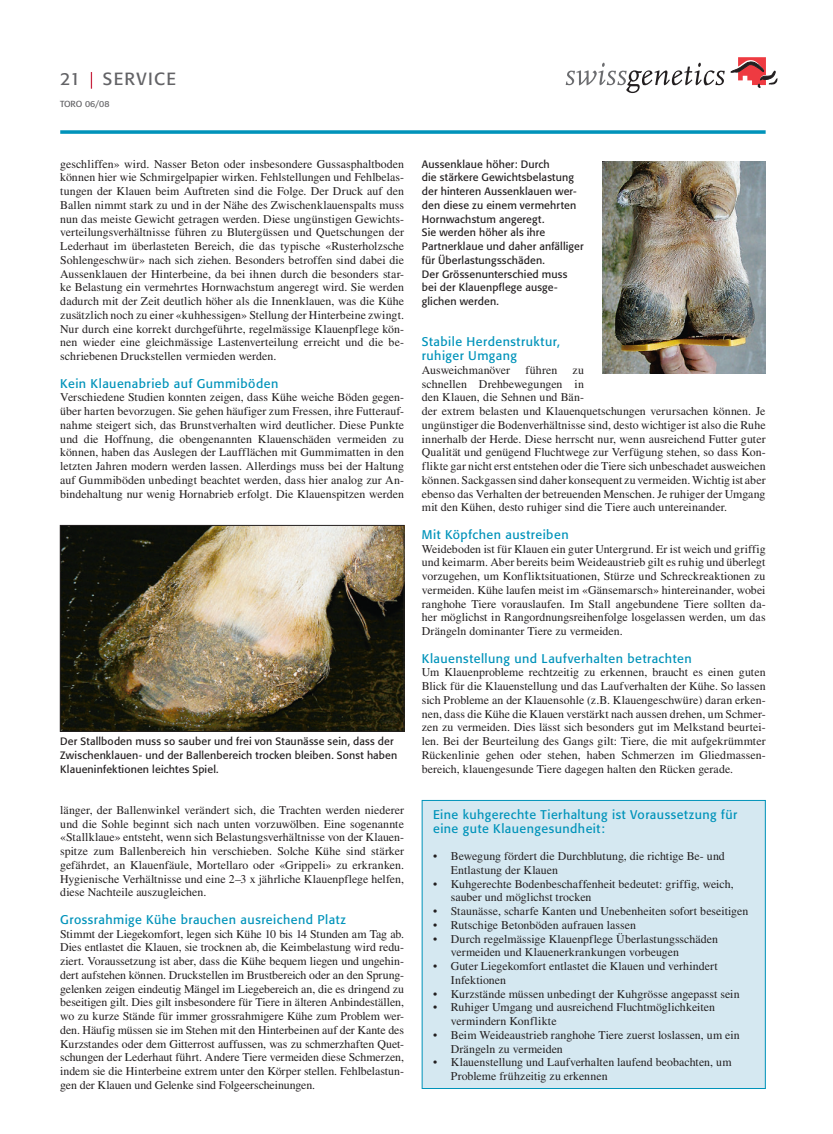
<style>
.page{position:relative;width:833px;height:1134px;background:#fff}
.page>*{position:absolute;margin:0;border:0;box-sizing:border-box;transform-origin:0 0}
.t1{font:17.5px "Formata";letter-spacing:.08em;color:#636366}
.t2{font:12.5px/13.8px "Formata";letter-spacing:.035em;color:#0093ba}
.t3{font:11.88px/13.8px "Times";color:#231f20;text-align:justify}
.t4{font:10.62px/13.8px "Formata";letter-spacing:.015em;color:#231f20}
.t5{font:8.75px "Formata";color:#636366}
</style>
<div class="page">
<div style="left:422px;top:800px;width:343px;height:288px;background:#d5e8f1"></div>
<div style="left:422px;top:800px;width:343px;height:289px;border:1px solid #0093ba"></div>
<svg style="left:60px;top:130px;width:705px;height:4px;background:#1c9fc1"></svg>
<svg style="left:91px;top:72px;width:1px;height:17px"></svg>
<img style="left:62px;top:527px;width:340px;height:203px">
<div style="left:60px;top:525px;width:344px;height:207px;border:1px solid #231f20"></div>
<img style="left:602px;top:162px;width:163px;height:212px">
<svg style="left:565px;top:63px;width:159px;height:30px"></svg>
<svg style="left:730px;top:57px;width:47px;height:31px"></svg>
<h1 class="t1" style="left:60px;top:68px;width:22px">21</h1>
<h1 class="t1" style="left:103px;top:68px;width:75px">SERVICE</h1>
<p class="t5" style="left:60px;top:94px;width:21px">6/08</p>
<p class="t5" style="left:60px;top:98px;width:51px">TORO 06/08</p>
<p class="t3" style="left:60px;top:157px;width:345px">geschliffen» wird. Nasser Beton oder insbesondere Gussasphaltboden können hier wie Schmirgelpapier wirken. Fehlstellungen und Fehlbelas&shy;tungen der Klauen beim Auftreten sind die Folge. Der Druck auf den Ballen nimmt stark zu und in der Nähe des Zwischenklauenspalts muss nun das meiste Gewicht getragen werden. Diese ungünstigen Gewichts&shy;verteilungsverhältnisse führen zu Blutergüssen und Quetschungen der Lederhaut im überlasteten Bereich, die das typische «Rusterholzsche Sohlengeschwür» nach sich ziehen. Besonders betroffen sind dabei die Aussenklauen der Hinterbeine, da bei ihnen durch die besonders star&shy;ke Belastung ein vermehrtes Hornwachstum angeregt wird. Sie werden dadurch mit der Zeit deutlich höher als die Innenklauen, was die Kühe zusätzlich noch zu einer «kuhhessigen» Stellung der Hinterbeine zwingt.<br>Nur durch eine korrekt durchgeführte, regelmässige Klauenpflege kön&shy;nen wieder eine gleichmässige Lastenverteilung erreicht und die be&shy;schriebenen Druckstellen vermieden werden.</p>
<p class="t2" style="left:60px;top:376px;width:219px">Kein Klauenabrieb auf Gummiböden</p>
<p class="t3" style="left:60px;top:390px;width:345px">Verschiedene Studien konnten zeigen, dass Kühe weiche Böden gegen&shy;über harten bevorzugen. Sie gehen häufiger zum Fressen, ihre Futterauf&shy;nahme steigert sich, das Brunstverhalten wird deutlicher. Diese Punkte und die Hoffnung, die obengenannten Klauenschäden vermeiden zu können, haben das Auslegen der Laufflächen mit Gummimatten in den letzten Jahren modern werden lassen. Allerdings muss bei der Haltung auf Gummiböden unbedingt beachtet werden, dass hier analog zur An&shy;bindehaltung nur wenig Hornabrieb erfolgt. Die Klauenspitzen werden</p>
<p class="t4" style="left:60px;top:734px;width:339px">Der Stallboden muss so sauber und frei von Staunässe sein, dass der<br>Zwischenklauen- und der Ballenbereich trocken bleiben. Sonst haben<br>Klaueninfektionen leichtes Spiel.</p>
<p class="t3" style="left:60px;top:803px;width:345px">länger, der Ballenwinkel verändert sich, die Trachten werden niederer und die Sohle beginnt sich nach unten vorzuwölben. Eine sogenannte «Stallklaue» entsteht, wenn sich Belastungsverhältnisse von der Klauen&shy;spitze zum Ballenbereich hin verschieben. Solche Kühe sind stärker gefährdet, an Klauenfäule, Mortellaro oder «Grippeli» zu erkranken.<br>Hygienische Verhältnisse und eine 2–3 x jährliche Klauenpflege helfen, diese Nachteile auszugleichen.</p>
<p class="t2" style="left:60px;top:912px;width:287px">Grossrahmige Kühe brauchen ausreichend Platz</p>
<p class="t3" style="left:60px;top:927px;width:345px">Stimmt der Liegekomfort, legen sich Kühe 10 bis 14 Stunden am Tag ab.<br>Dies entlastet die Klauen, sie trocknen ab, die Keimbelastung wird redu&shy;ziert. Voraussetzung ist aber, dass die Kühe bequem liegen und ungehin&shy;dert aufstehen können. Druckstellen im Brustbereich oder an den Sprung&shy;gelenken zeigen eindeutig Mängel im Liegebereich an, die es dringend zu beseitigen gilt. Dies gilt insbesondere für Tiere in älteren Anbindeställen, wo zu kurze Stände für immer grossrahmigere Kühe zum Problem wer&shy;den. Häufig müssen sie im Stehen mit den Hinterbeinen auf der Kante des Kurzstandes oder dem Gitterrost auffussen, was zu schmerzhaften Quet&shy;schungen der Lederhaut führt. Andere Tiere vermeiden diese Schmerzen, indem sie die Hinterbeine extrem unter den Körper stellen. Fehlbelastun&shy;gen der Klauen und Gelenke sind Folgeerscheinungen.</p>
<p class="t4" style="left:422px;top:157px;width:163px">Aussenklaue höher: Durch<br>die stärkere Gewichtsbelastung der hinteren Aussenklauen wer&shy;den diese zu einem vermehrten<br>Hornwachstum angeregt.<br>Sie werden höher als ihre<br>Partnerklaue und daher anfälliger für Überlastungsschäden.<br>Der Grössenunterschied muss bei der Klauenpflege ausge&shy;glichen werden.</p>
<p class="t2" style="left:422px;top:335px;width:140px">Stabile Herdenstruktur, ruhiger Umgang</p>
<p class="t3" style="left:422px;top:363px;width:90px">Ausweichmanöver</p>
<p class="t3" style="left:525px;top:363px;width:33px">führen</p>
<p class="t3" style="left:422px;top:363px;width:345px;text-align:left;text-indent:151px">zu<br>schnellen Drehbewegungen in<br>den Klauen, die Sehnen und Bän-<br>der extrem belasten und Klauenquetschungen verursachen können. Je ungünstiger die Bodenverhältnisse sind, desto wichtiger ist also die Ruhe innerhalb der Herde. Diese herrscht nur, wenn ausreichend Futter guter Qualität und genügend Fluchtwege zur Verfügung stehen, so dass Kon&shy;flikte gar nicht erst entstehen oder die Tiere sich unbeschadet ausweichen können. Sackgassen sind daher konsequent zu vermeiden. Wichtig ist aber ebenso das Verhalten der betreuenden Menschen. Je ruhiger der Umgang mit den Kühen, desto ruhiger sind die Tiere auch untereinander.</p>
<p class="t2" style="left:422px;top:527px;width:148px">Mit Köpfchen austreiben</p>
<p class="t3" style="left:422px;top:542px;width:345px">Weideboden ist für Klauen ein guter Untergrund. Er ist weich und griffig und keimarm. Aber bereits beim Weideaustrieb gilt es ruhig und überlegt vorzugehen, um Konfliktsituationen, Stürze und Schreckreaktionen zu vermeiden. Kühe laufen meist im «Gänsemarsch» hintereinander, wobei ranghohe Tiere vorauslaufen. Im Stall angebundene Tiere sollten da&shy;her möglichst in Rangordnungsreihenfolge losgelassen werden, um das Drängeln dominanter Tiere zu vermeiden.</p>
<p class="t2" style="left:422px;top:651px;width:271px">Klauenstellung und Laufverhalten betrachten</p>
<p class="t3" style="left:422px;top:665px;width:345px">Um Klauenprobleme rechtzeitig zu erkennen, braucht es einen guten Blick für die Klauenstellung und das Laufverhalten der Kühe. So lassen sich Probleme an der Klauensohle (z.B. Klauengeschwüre) daran erken&shy;nen, dass die Kühe die Klauen verstärkt nach aussen drehen, um Schmer&shy;zen zu vermeiden. Dies lässt sich besonders gut im Melkstand beurtei&shy;len. Bei der Beurteilung des Gangs gilt: Tiere, die mit aufgekrümmter Rückenlinie gehen oder stehen, haben Schmerzen im Gliedmassen&shy;bereich, klauengesunde Tiere dagegen halten den Rücken gerade.</p>
<p class="t2" style="left:433px;top:807px;width:306px">Eine kuhgerechte Tierhaltung ist Voraussetzung für eine gute Klauengesundheit:</p>
<p class="t3" style="left:451px;top:849px;width:299px;text-align:left">Bewegung fördert die Durchblutung, die richtige Be- und Entlastung der Klauen<br>Kuhgerechte Bodenbeschaffenheit bedeutet: griffig, weich, sauber und möglichst trocken<br>Staunässe, scharfe Kanten und Unebenheiten sofort beseitigen Rutschige Betonböden aufrauen lassen<br>Durch regelmässige Klauenpflege Überlastungsschäden vermeiden und Klauenerkrankungen vorbeugen<br>Guter Liegekomfort entlastet die Klauen und verhindert Infektionen<br>Kurzstände müssen unbedingt der Kuhgrösse angepasst sein Ruhiger Umgang und ausreichend Fluchtmöglichkeiten vermindern Konflikte<br>Beim Weideaustrieb ranghohe Tiere zuerst loslassen, um ein Drängeln zu vermeiden<br>Klauenstellung und Laufverhalten laufend beobachten, um Probleme frühzeitig zu erkennen</p>
<p class="t3" style="left:433px;top:849px;width:6px">•</p>
<p class="t3" style="left:433px;top:877px;width:6px">•</p>
<p class="t3" style="left:433px;top:904px;width:6px">• • •</p>
<p class="t3" style="left:433px;top:959px;width:6px">•</p>
<p class="t3" style="left:433px;top:987px;width:6px">• •</p>
<p class="t3" style="left:433px;top:1028px;width:6px">•</p>
<p class="t3" style="left:433px;top:1055px;width:6px">•</p>
</div>
